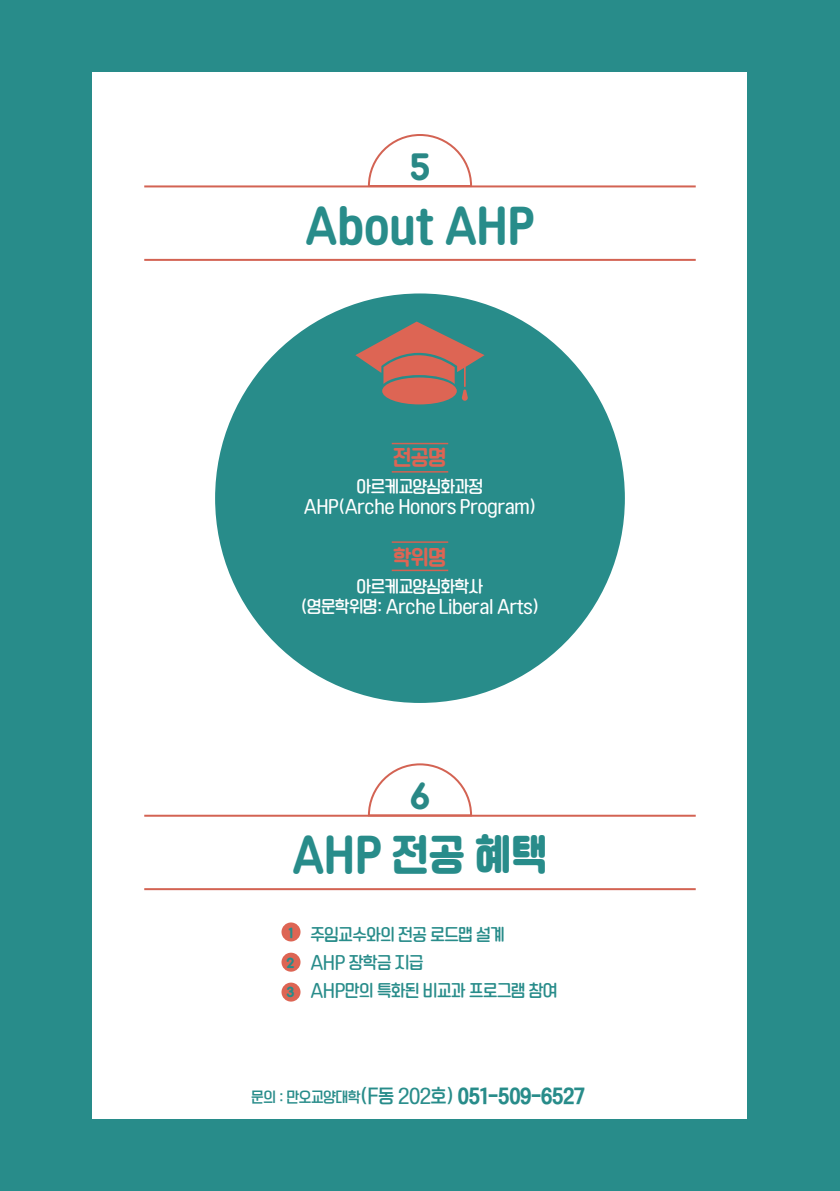
<style>
.page{position:relative;width:840px;height:1191px;background:#fff}
.page>*{position:absolute;margin:0;border:0;box-sizing:border-box;transform-origin:0 0}
.t1{font:40px "TT Chungchunsidae B";color:#288c8a}
.t2{font:36px "TT Appgulim B";color:#298886}
.t3{font:20px "TT Chungchunsidae R";letter-spacing:-.025em;color:#dd6554}
.t4{font:18px "TT Comsetak B";letter-spacing:-.025em;color:#288c8a}
.t5{font:16px/20px "TT Chungchunsidae L";letter-spacing:-.025em;color:#fff;text-align:center}
.t6{font:16px/28px "TT Chungchunsidae L";letter-spacing:-.025em;color:#288c8a}
.t7{font:14px/29.6px "TT Appgulim B";color:#288c8a;text-align:justify}
.s1{font-family:"TT Comsetak L";font-size:14px}
.s2{font-family:"TT Comsetak L"}
</style>
<div class="page">
<div style="left:0;top:0;width:839px;height:1191px;background:#288c8a"></div>
<div style="left:93px;top:72px;width:653px;height:1047px;background:#fff"></div>
<svg style="left:367px;top:134px;width:106px;height:54px"></svg>
<svg style="left:367px;top:763px;width:106px;height:54px"></svg>
<hr style="left:144px;top:185px;width:551px;height:2px;background:#d36353">
<hr style="left:144px;top:814px;width:551px;height:2px;background:#d36353">
<hr style="left:144px;top:259px;width:551px;height:2px;background:#d36353">
<hr style="left:144px;top:888px;width:551px;height:2px;background:#d36353">
<div style="left:215px;top:293px;width:409px;height:410px;background:#288c8a;border-radius:50%"></div>
<div style="left:382px;top:377px;width:74px;height:27px;background:#dd6554;border-radius:50%"></div>
<svg style="left:355px;top:321px;width:129px;height:80px"></svg>
<hr style="left:391px;top:471px;width:57px;height:1px;background:#d36353">
<hr style="left:391px;top:443px;width:57px;height:1px;background:#d36353">
<hr style="left:391px;top:569px;width:57px;height:2px;background:#d36353">
<hr style="left:391px;top:541px;width:57px;height:2px;background:#d36353">
<div style="left:281px;top:922px;width:19px;height:19px;background:#dd6554;border-radius:50%"></div>
<div style="left:281px;top:952px;width:19px;height:19px;background:#dd6554;border-radius:50%"></div>
<div style="left:281px;top:982px;width:19px;height:19px;background:#dd6554;border-radius:50%"></div>
<h2 class="t2" style="left:409px;top:150px;width:22px">5</h2>
<h1 class="t1" style="left:305px;top:205px;width:231px">About AHP</h1>
<p class="t3" style="left:393px;top:447px;width:54px">전공명</p>
<p class="t5" style="left:303px;top:478px;width:234px">아르케교양심화과정<br>AHP(Arche Honors Program)</p>
<p class="t3" style="left:393px;top:547px;width:54px">학위명</p>
<p class="t5" style="left:300px;top:578px;width:240px">아르케교양심화학사<br>(영문학위명: Arche Liberal Arts)</p>
<h2 class="t2" style="left:409px;top:779px;width:22px">6</h2>
<h1 class="t1" style="left:292px;top:834px;width:257px">AHP 전공 혜택</h1>
<p class="t7" style="left:286px;top:919px;width:9px">1<br>2<br>3</p>
<p class="t6" style="left:310px;top:921px;width:248px">주임교수와의 전공 로드맵 설계<br>AHP 장학금 지급<br>AHP만의 특화된 비교과 프로그램 참여</p>
<p class="t4" style="left:251px;top:1086px;width:335px"><span class="s1">문의 : 만오교양대학</span><span class="s2">(F동 202호)</span> 051-509-6527</p>
</div>
